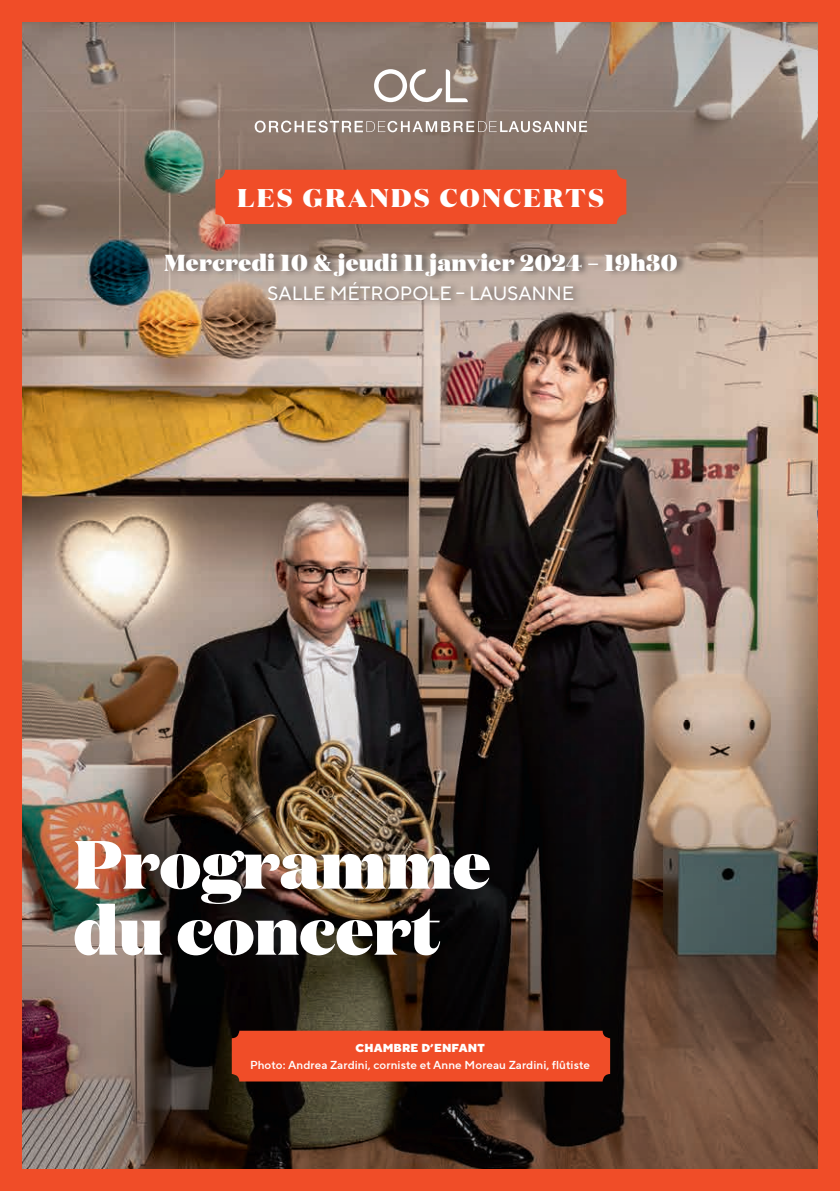
<style>
.page{position:relative;width:840px;height:1191px;background:#fff}
.page>*{position:absolute;margin:0;border:0;box-sizing:border-box;transform-origin:0 0}
.t1{font:900 68px/66px "Domaine Display";color:#fff}
.t2{font:900 25.6px "Domaine Display";letter-spacing:.1em;color:#fff}
.t3{font:900 23.2px "Domaine Display";letter-spacing:.02em;color:#fff}
.t4{font:19.2px "TT Norms Pro";color:#fff}
.t5{font:11.6px/16.6px "TT Norms Pro Variable";letter-spacing:.01em;color:#fff;text-align:center}
</style>
<div class="page">
<img style="left:23px;top:23px;width:793px;height:1145px">
<div style="left:0;top:0;width:839px;height:1191px;border:22px solid #f04d28"></div>
<h2 class="t2" style="left:237px;top:180px;width:367px">LES GRANDS CONCERTS</h2>
<h3 class="t3" style="left:164px;top:247px;width:514px">Mercredi 10 &amp; jeudi 11 janvier 2024 – 19h30</h3>
<h3 class="t4" style="left:267px;top:279px;width:308px">SALLE MÉTROPOLE – LAUSANNE</h3>
<h1 class="t1" style="left:74px;top:830px;width:418px">Programme du concert</h1>
<p class="t5" style="left:250px;top:1039px;width:341px">CHAMBRE D’ENFANT<br>Photo: Andrea Zardini, corniste et Anne Moreau Zardini, flûtiste</p>
</div>
